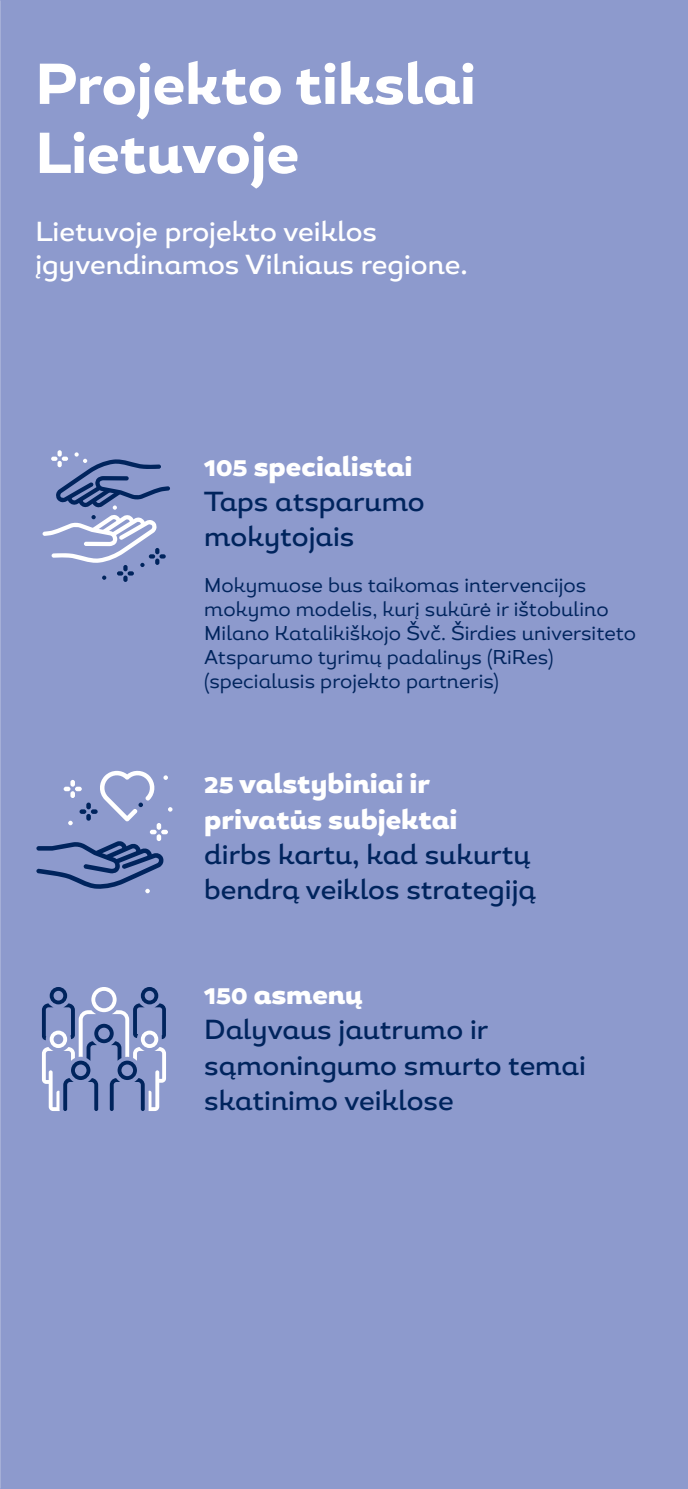
<style>
.page{position:relative;width:688px;height:1489px;background:#fff}
.page>*{position:absolute;margin:0;border:0;box-sizing:border-box;transform-origin:0 0}
.t1{font:800 57.5px/69px "Magallanes";color:#fff}
.text_sans{font:500 27.5px/35px "Magallanes";color:#00245d}
.Pullquote{font:500 27.5px/33px "Magallanes";color:#fff}
.Note{font:20px/24px "Magallanes";color:#00245d}
.s1{font-weight:900;font-size:22.5px;color:#fff}
.s2{font-weight:900;color:#fff}
</style>
<div class="page">
<div style="left:0;top:0;width:687px;height:1488px;background:#8d9acd"></div>
<svg style="left:36px;top:770px;width:136px;height:123px"></svg>
<svg style="left:42px;top:987px;width:124px;height:123px"></svg>
<svg style="left:42px;top:450px;width:128px;height:132px"></svg>
<p class="t1" style="left:35px;top:52px;width:442px">Projekto tikslai<br>Lietuvoje</p>
<p class="Pullquote" style="left:35px;top:216px;width:433px">Lietuvoje projekto veiklos įgyvendinamos Vilniaus regione.</p>
<p class="text_sans" style="left:204px;top:449px;width:222px"><span class="s1">105</span> <span class="s2">specialistai<br></span>Taps atsparumo mokytojais</p>
<p class="Note" style="left:204px;top:572px;width:433px">Mokymuose bus taikomas intervencijos mokymo modelis, kurį sukūrė ir ištobulino Milano Katalikiškojo Švč. Širdies universiteto Atsparumo tyrimų padalinys (RiRes) (specialusis projekto partneris)</p>
<p class="text_sans" style="left:204px;top:766px;width:333px"><span class="s1">25</span> <span class="s2">valstybiniai ir privatūs subjektai<br></span>dirbs kartu, kad sukurtų bendrą veiklos strategiją</p>
<p class="text_sans" style="left:204px;top:977px;width:383px"><span class="s1">150</span> <span class="s2">asmenų<br></span>Dalyvaus jautrumo ir sąmoningumo smurto temai skatinimo veiklose</p>
</div>
